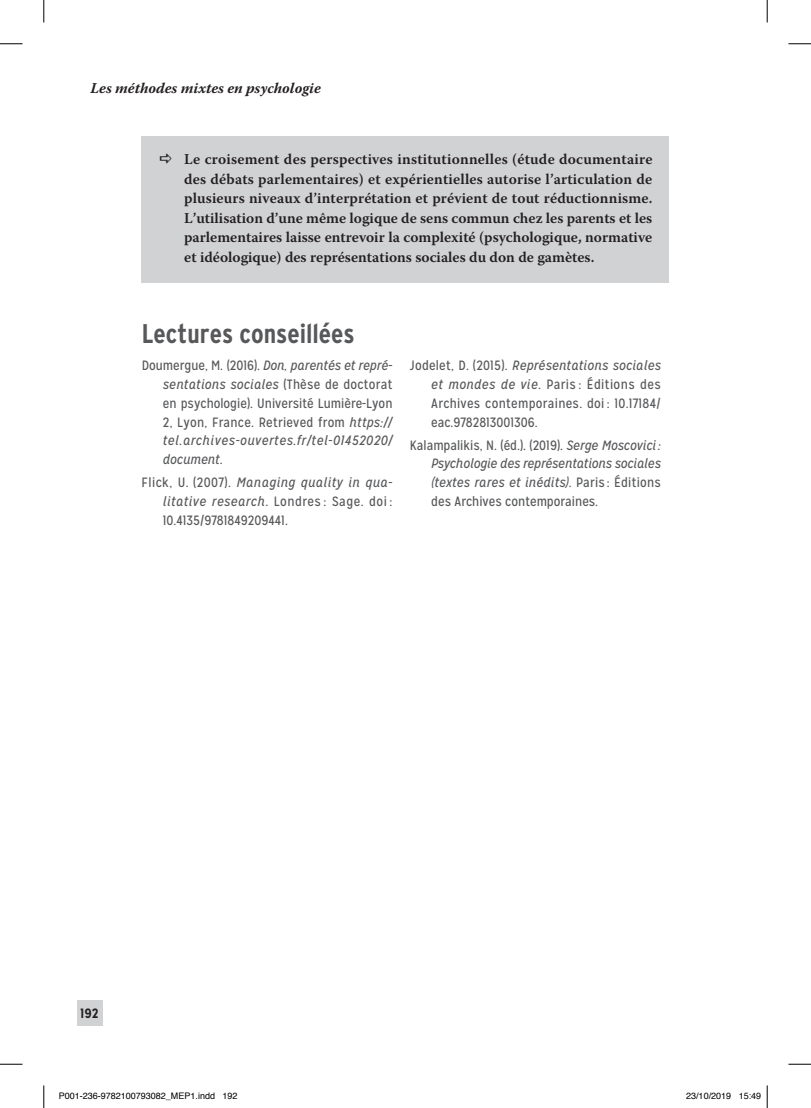
<style>
.page{position:relative;width:811px;height:1108px;background:#fff}
.page>*{position:absolute;margin:0;border:0;box-sizing:border-box;transform-origin:0 0}
.t1{font:700 condensed 27px "Interstate";color:#57585a}
.t2{font:600 15px/19.5px "Warnock Pro";color:#231f20;text-align:justify}
.t3{font:italic 700 15px "Warnock Pro";color:#231f20}
.t4{font:13.5px/18.8px "Mission Gothic";letter-spacing:.015em;color:#57585a;text-align:justify}
.t5{font:italic 13.5px/18.8px "Mission Gothic";letter-spacing:-.005em;color:#57585a;text-align:justify}
.t6{font:700 13.5px "Mission Gothic";color:#231f20}
.t7{font:9px "Helvetica";color:#000}
.s1{font-style:italic}
.s2{font-style:normal}
</style>
<div class="page">
<div style="left:77px;top:1000px;width:25px;height:26px;background:#d1d2d4"></div>
<div style="left:142px;top:136px;width:527px;height:147px;background:#d1d2d4"></div>
<svg style="left:0;top:44px;width:22px;height:1px"></svg>
<svg style="left:788px;top:44px;width:22px;height:1px"></svg>
<svg style="left:0;top:1064px;width:22px;height:1px"></svg>
<svg style="left:788px;top:1064px;width:22px;height:1px"></svg>
<svg style="left:44px;top:0;width:1px;height:22px"></svg>
<svg style="left:44px;top:1085px;width:1px;height:23px"></svg>
<svg style="left:766px;top:0;width:1px;height:22px"></svg>
<svg style="left:766px;top:1085px;width:1px;height:23px"></svg>
<p class="t3" style="left:91px;top:79px;width:232px">Les méthodes mixtes en psychologie</p>
<p class="t2" style="left:184px;top:150px;width:469px">Le croisement des perspectives institutionnelles (étude documentaire des débats parlementaires) et expérientielles autorise l’articulation de plusieurs niveaux d’interprétation et prévient de tout réductionnisme.<br>L’utilisation d’une même logique de sens commun chez les parents et les parlementaires laisse entrevoir la complexité (psychologique, normative et idéologique) des représentations sociales du don de gamètes.</p>
<h1 class="t1" style="left:142px;top:318px;width:214px">Lectures conseillées</h1>
<p class="t4" style="left:163px;top:356px;width:231px;text-indent:-21px">Doumergue, M. (2016). <span class="s1">Don, parentés et repré&shy;sentations sociales</span> (Thèse de doctorat en psychologie). Université Lumière-Lyon 2, Lyon, France. Retrieved from <span class="s1">https:// tel.archives-ouvertes.fr/tel-01452020/ document</span>.</p>
<p class="t4" style="left:163px;top:473px;width:231px;text-indent:-21px">Flick, U. (2007). <span class="s1">Managing quality in qua&shy;litative research</span>. Londres : Sage. doi :<br>10.4135/9781849209441.</p>
<p class="t4" style="left:431px;top:356px;width:231px;text-indent:-21px">Jodelet, D. (2015). <span class="s1">Représentations sociales et mondes de vie</span>. Paris : Éditions des Archives contemporaines. doi : 10.17184/ eac.9782813001306.</p>
<p class="t5" style="left:431px;top:436px;width:231px;text-indent:-21px"><span class="s2">Kalampalikis, N. (éd.). (2019).</span> Serge Moscovici:<br>Psychologie des représentations sociales (textes rares et inédits)<span class="s2">. Paris : Éditions des Archives contemporaines.</span></p>
<p class="t6" style="left:81px;top:1005px;width:19px">192</p>
<p class="t7" style="left:59px;top:1089px;width:180px">P001-236-9782100793082_MEP1.indd 192</p>
<p class="t7" style="left:686px;top:1089px;width:77px">23/10/2019 15:49</p>
</div>
